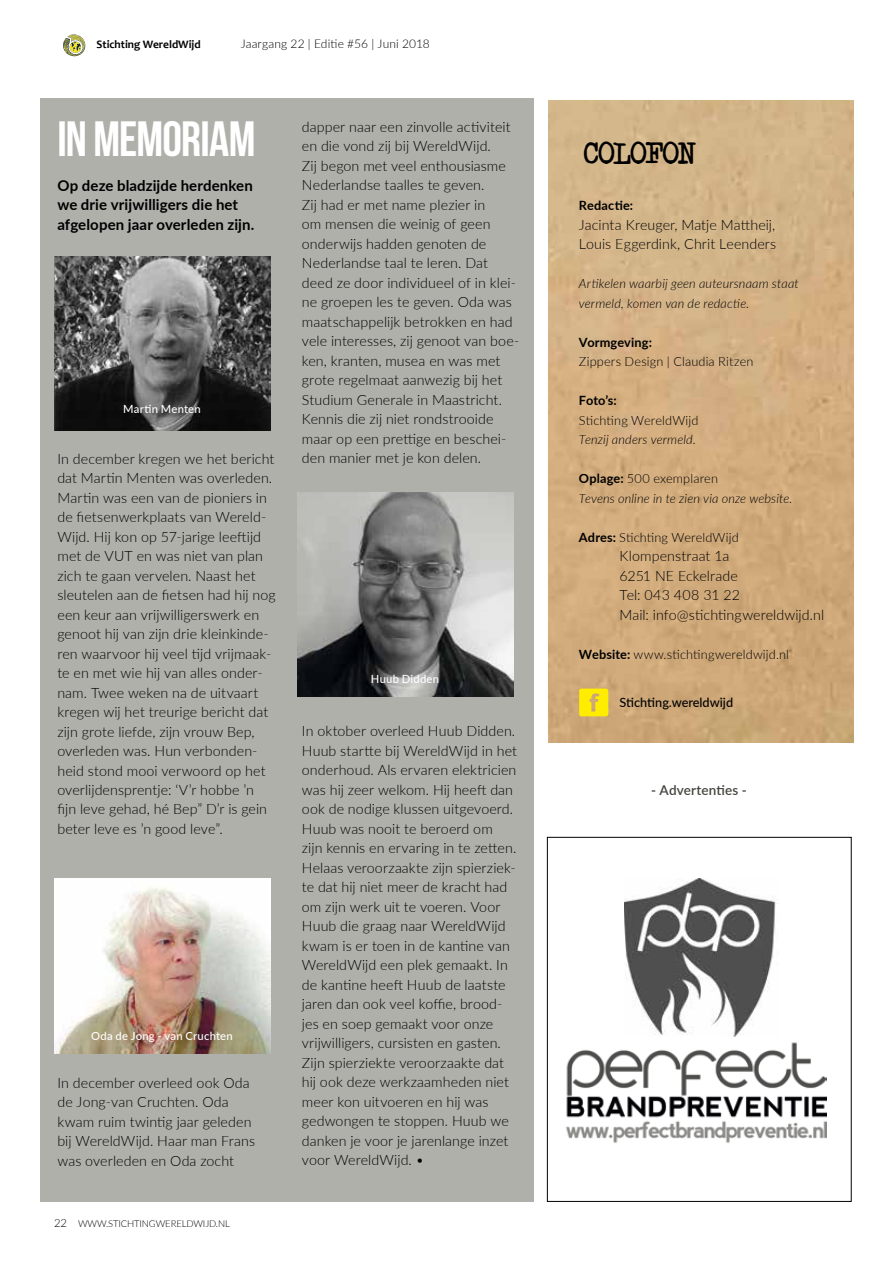
<style>
.page{position:relative;width:893px;height:1263px;background:#fff}
.page>*{position:absolute;margin:0;border:0;box-sizing:border-box;transform-origin:0 0}
.t1{font:49.5px "Bebas Neue";letter-spacing:-.02em;color:#fff}
.t2{font:30px "Another Typewriter";letter-spacing:-.03em;color:#000}
.t3{font:700 15px/19.5px "Lato";letter-spacing:.005em;color:#000}
.t4{font:300 14.25px/19.5px "Lato";letter-spacing:.005em;color:#000}
.t5{font:600 13.5px "Lato";letter-spacing:.015em;color:#44433e}
.t6{font:italic 300 12.75px/19.5px "Lato";letter-spacing:.01em;color:#000}
.t7{font:300 12.75px "Lato";letter-spacing:.01em;color:#000}
.t8{font:700 12.75px "Lato";letter-spacing:.01em;color:#000}
.t9{font:500 12.75px "Lato";color:#000}
.t10{font:300 12px "Lato";letter-spacing:.01em;color:#000}
.t11{font:700 11.4px "Candara";color:#000}
.t12{font:500 11.25px "Lato";letter-spacing:.02em;color:#fff}
.t13{font:300 9.45px "Lato";letter-spacing:-.01em;color:#000}
.t14{font:700 6.15px "Candara";color:#000}
.s1{font-size:11.25px}
.s2{font-weight:700;font-style:normal}
.s3{font-style:normal}
.s4{font-weight:700}
</style>
<div class="page">
<svg style="left:63px;top:34px;width:22px;height:23px"></svg>
<img style="left:549px;top:101px;width:304px;height:641px">
<svg style="left:579px;top:689px;width:29px;height:27px"></svg>
<div style="left:40px;top:98px;width:494px;height:1104px;background:#b0b0ab"></div>
<img style="left:54px;top:256px;width:216px;height:175px">
<img style="left:54px;top:879px;width:216px;height:174px">
<img style="left:297px;top:492px;width:216px;height:204px">
<div style="left:547px;top:837px;width:304px;height:365px;border:1px solid #000"></div>
<img style="left:565px;top:1036px;width:261px;height:107px">
<img style="left:624px;top:879px;width:154px;height:157px">
<p class="t11" style="left:97px;top:37px;width:106px">Stichting WereldWijd</p>
<p class="t10" style="left:241px;top:36px;width:191px">Jaargang 22 | Editie #56 | Juni 2018</p>
<p class="t14" style="left:88px;top:43px;width:25px">Stichting</p>
<h1 class="t1" style="left:57px;top:112px;width:200px">IN MEMORIAM</h1>
<p class="t3" style="left:57px;top:175px;width:199px">Op deze bladzijde herdenken we drie vrijwilligers die het afgelopen jaar overleden zijn.</p>
<p class="t12" style="left:123px;top:401px;width:79px">Martin Menten</p>
<p class="t4" style="left:57px;top:448px;width:220px">In december kregen we het bericht dat Martin Menten was overleden.<br>Martin was een van de pioniers in de fietsenwerkplaats van Wereld-<br>Wijd. Hij kon op 57-jarige leeftijd met de VUT en was niet van plan zich te gaan vervelen. Naast het sleutelen aan de fietsen had hij nog een keur aan vrijwilligerswerk en genoot hij van zijn drie kleinkinde&shy;ren waarvoor hij veel tijd vrijmaak&shy;te en met wie hij van alles onder&shy;nam. Twee weken na de uitvaart kregen wij het treurige bericht dat zijn grote liefde, zijn vrouw Bep, overleden was. Hun verbonden&shy;heid stond mooi verwoord op het overlijdensprentje: ‘V’r hobbe ’n fijn leve gehad, hé Bep” D’r is gein beter leve es ’n good leve”.</p>
<p class="t12" style="left:91px;top:1027px;width:143px">Oda de Jong - van Cruchten</p>
<p class="t4" style="left:57px;top:1072px;width:199px">In december overleed ook Oda de Jong-van Cruchten. Oda kwam ruim twintig jaar geleden bij WereldWijd. Haar man Frans was overleden en Oda zocht</p>
<p class="t13" style="left:54px;top:1217px;width:177px"><span class="s1">22</span> WWW.STICHTINGWERELDWIJD.NL</p>
<p class="t4" style="left:302px;top:116px;width:219px">dapper naar een zinvolle activiteit en die vond zij bij WereldWijd.<br>Zij begon met veel enthousiasme<br>Nederlandse taalles te geven.<br>Zij had er met name plezier in<br>om mensen die weinig of geen onderwijs hadden genoten de<br>Nederlandse taal te leren. Dat deed ze door individueel of in klei&shy;ne groepen les te geven. Oda was maatschappelijk betrokken en had vele interesses, zij genoot van boe&shy;ken, kranten, musea en was met grote regelmaat aanwezig bij het<br>Studium Generale in Maastricht.<br>Kennis die zij niet rondstrooide maar op een prettige en beschei&shy;den manier met je kon delen.</p>
<p class="t12" style="left:371px;top:671px;width:70px">Huub Didden</p>
<p class="t4" style="left:302px;top:721px;width:217px">In oktober overleed Huub Didden.<br>Huub startte bij WereldWijd in het onderhoud. Als ervaren elektricien was hij zeer welkom. Hij heeft dan ook de nodige klussen uitgevoerd.<br>Huub was nooit te beroerd om<br>zijn kennis en ervaring in te zetten.<br>Helaas veroorzaakte zijn spierziek&shy;te dat hij niet meer de kracht had om zijn werk uit te voeren. Voor<br>Huub die graag naar WereldWijd kwam is er toen in de kantine van<br>WereldWijd een plek gemaakt. In de kantine heeft Huub de laatste jaren dan ook veel koffie, brood&shy;jes en soep gemaakt voor onze vrijwilligers, cursisten en gasten.<br>Zijn spierziekte veroorzaakte dat hij ook deze werkzaamheden niet meer kon uitvoeren en hij was gedwongen te stoppen. Huub we danken je voor je jarenlange inzet voor WereldWijd. •</p>
<h2 class="t2" style="left:584px;top:134px;width:114px">COLOFON</h2>
<p class="t8" style="left:579px;top:196px;width:56px">Redactie:</p>
<p class="t4" style="left:579px;top:214px;width:199px">Jacinta Kreuger, Matje Mattheij,<br>Louis Eggerdink, Chrit Leenders</p>
<p class="t6" style="left:579px;top:273px;width:221px">Artikelen waarbij geen auteursnaam staat vermeld, komen van de redactie.</p>
<p class="t8" style="left:579px;top:332px;width:75px">Vormgeving:</p>
<p class="t7" style="left:579px;top:353px;width:176px">Zippers Design | Claudia Ritzen</p>
<p class="t8" style="left:579px;top:391px;width:39px">Foto’s:</p>
<p class="t7" style="left:579px;top:411px;width:121px">Stichting WereldWijd</p>
<p class="t6" style="left:579px;top:429px;width:118px">Tenzij anders vermeld.</p>
<p class="t6" style="left:579px;top:468px;width:215px"><span class="s2">Oplage:</span> <span class="s3">500 exemplaren<br></span>Tevens online in te zien via onze website.</p>
<p class="t7" style="left:579px;top:528px;width:161px"><span class="s4">Adres:</span> Stichting WereldWijd</p>
<p class="t4" style="left:619px;top:546px;width:206px">Klompenstraat 1a<br>6251 NE Eckelrade<br>Tel: 043 408 31 22<br>Mail: info@stichtingwereldwijd.nl</p>
<p class="t7" style="left:579px;top:645px;width:212px"><span class="s4">Website:</span> www.stichtingwereldwijd.nl</p>
<p class="t9" style="left:619px;top:693px;width:115px">Stichting.wereldwijd</p>
<p class="t5" style="left:651px;top:780px;width:97px">- Advertenties -</p>
</div>
